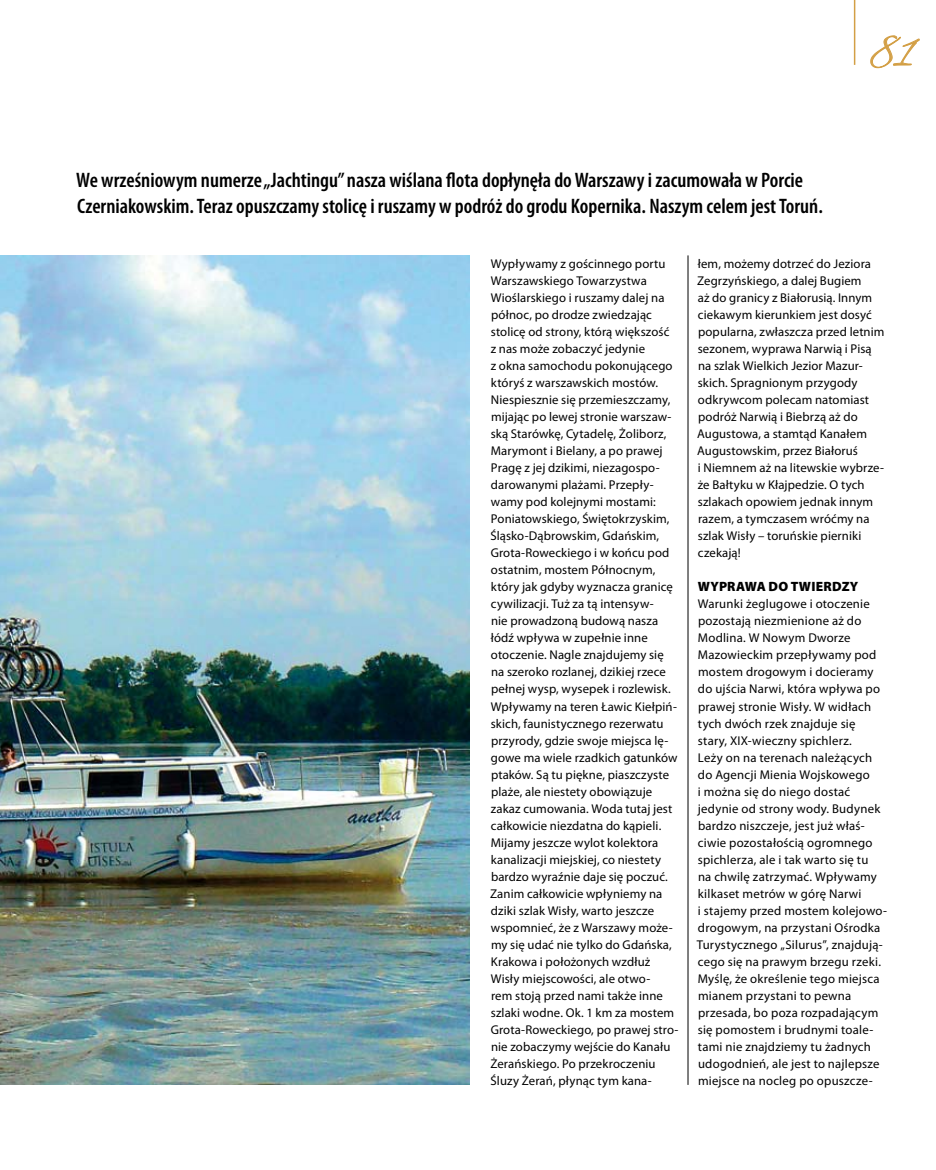
<style>
.page{position:relative;width:936px;height:1170px;background:#fff}
.page>*{position:absolute;margin:0;border:0;box-sizing:border-box;transform-origin:0 0}
.t1{font:49.5px "Scriptina";color:#d39f45}
.t2{font:600 condensed 21px/25.5px "Myriad Pro";color:#000}
.t3{font:900 13.5px "Myriad Pro";letter-spacing:.01em;color:#000}
.t4{font:12.75px/17px "Myriad Pro";letter-spacing:.01em;color:#000}
</style>
<div class="page">
<hr style="left:687px;top:255px;width:1px;height:829px;background:#000">
<svg style="left:870px;top:35px;width:49px;height:33px"></svg>
<hr style="left:853px;top:0;width:2px;height:65px;background:#d39f45">
<img style="left:0;top:255px;width:469px;height:829px">
<h2 class="t2" style="left:76px;top:167px;width:748px">We wrześniowym numerze „Jachtingu” nasza wiślana flota dopłynęła do Warszawy i zacumowała w Porcie<br>Czerniakowskim. Teraz opuszczamy stolicę i ruszamy w podróż do grodu Kopernika. Naszym celem jest Toruń.</h2>
<h1 class="t1" style="left:869px;top:19px;width:46px">81</h1>
<p class="t4" style="left:490px;top:255px;width:190px">Wypływamy z gościnnego portu<br>Warszawskiego Towarzystwa<br>Wioślarskiego i ruszamy dalej na północ, po drodze zwiedzając stolicę od strony, którą większość<br>z nas może zobaczyć jedynie<br>z okna samochodu pokonującego któryś z warszawskich mostów.<br>Niespiesznie się przemieszczamy, mijając po lewej stronie warszaw&shy;ską Starówkę, Cytadelę, Żoliborz,<br>Marymont i Bielany, a po prawej<br>Pragę z jej dzikimi, niezagospo&shy;darowanymi plażami. Przepły&shy;wamy pod kolejnymi mostami:<br>Poniatowskiego, Świętokrzyskim,<br>Śląsko-Dąbrowskim, Gdańskim,<br>Grota-Roweckiego i w końcu pod ostatnim, mostem Północnym, który jak gdyby wyznacza granicę cywilizacji. Tuż za tą intensyw-<br>nie prowadzoną budową nasza łódź wpływa w zupełnie inne otoczenie. Nagle znajdujemy się na szeroko rozlanej, dzikiej rzece pełnej wysp, wysepek i rozlewisk.<br>Wpływamy na teren Ławic Kiełpiń&shy;skich, faunistycznego rezerwatu przyrody, gdzie swoje miejsca lę&shy;gowe ma wiele rzadkich gatunków ptaków. Są tu piękne, piaszczyste plaże, ale niestety obowiązuje zakaz cumowania. Woda tutaj jest całkowicie niezdatna do kąpieli.<br>Mijamy jeszcze wylot kolektora kanalizacji miejskiej, co niestety bardzo wyraźnie daje się poczuć.<br>Zanim całkowicie wpłyniemy na dziki szlak Wisły, warto jeszcze wspomnieć, że z Warszawy może&shy;my się udać nie tylko do Gdańska,<br>Krakowa i położonych wzdłuż<br>Wisły miejscowości, ale otwo-<br>rem stoją przed nami także inne szlaki wodne. Ok. 1 km za mostem<br>Grota-Roweckiego, po prawej stro&shy;nie zobaczymy wejście do Kanału<br>Żerańskiego. Po przekroczeniu<br>Śluzy Żerań, płynąc tym kana-</p>
<p class="t4" style="left:697px;top:255px;width:189px">łem, możemy dotrzeć do Jeziora<br>Zegrzyńskiego, a dalej Bugiem<br>aż do granicy z Białorusią. Innym ciekawym kierunkiem jest dosyć popularna, zwłaszcza przed letnim sezonem, wyprawa Narwią i Pisą na szlak Wielkich Jezior Mazur&shy;skich. Spragnionym przygody odkrywcom polecam natomiast podróż Narwią i Biebrzą aż do<br>Augustowa, a stamtąd Kanałem<br>Augustowskim, przez Białoruś<br>i Niemnem aż na litewskie wybrze&shy;że Bałtyku w Kłajpedzie. O tych szlakach opowiem jednak innym razem, a tymczasem wróćmy na szlak Wisły – toruńskie pierniki czekają!</p>
<p class="t3" style="left:697px;top:577px;width:162px">WYPRAWA DO TWIERDZY</p>
<p class="t4" style="left:697px;top:595px;width:192px">Warunki żeglugowe i otoczenie pozostają niezmienione aż do<br>Modlina. W Nowym Dworze<br>Mazowieckim przepływamy pod mostem drogowym i docieramy do ujścia Narwi, która wpływa po prawej stronie Wisły. W widłach tych dwóch rzek znajduje się stary, XIX-wieczny spichlerz.<br>Leży on na terenach należących do Agencji Mienia Wojskowego<br>i można się do niego dostać jedynie od strony wody. Budynek bardzo niszczeje, jest już właś&shy;ciwie pozostałością ogromnego spichlerza, ale i tak warto się tu<br>na chwilę zatrzymać. Wpływamy kilkaset metrów w górę Narwi<br>i stajemy przed mostem kolejowo&shy;drogowym, na przystani Ośrodka<br>Turystycznego „Silurus”, znajdują&shy;cego się na prawym brzegu rzeki.<br>Myślę, że określenie tego miejsca mianem przystani to pewna przesada, bo poza rozpadającym się pomostem i brudnymi toale&shy;tami nie znajdziemy tu żadnych udogodnień, ale jest to najlepsze miejsce na nocleg po opuszcze-</p>
</div>
